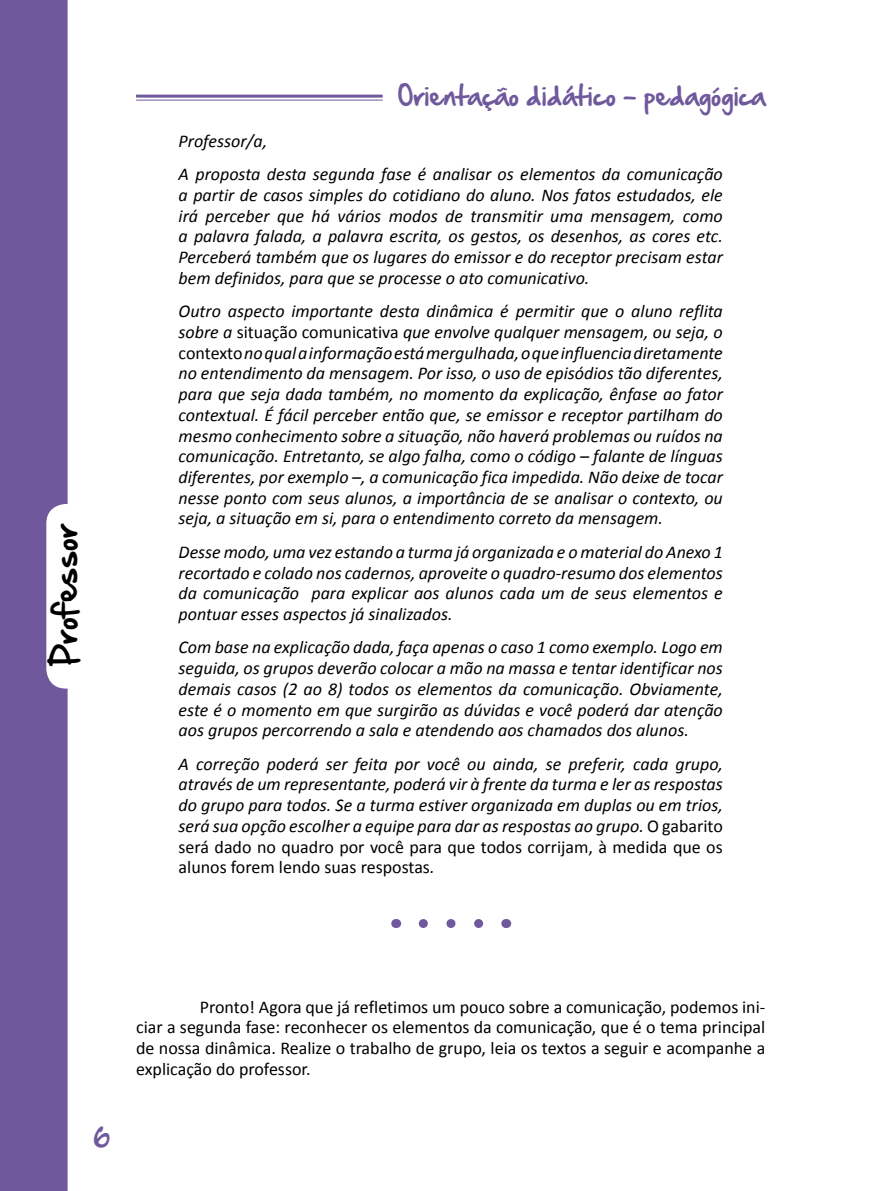
<style>
.page{position:relative;width:893px;height:1191px;background:#fff}
.page>*{position:absolute;margin:0;border:0;box-sizing:border-box;transform-origin:0 0}
.t1{font:30px "Hand Of Sean";color:#000}
.t2{font:24px "Hand Of Sean";color:#6f599c}
.t3{font:italic 18px/20.7px "Calibri";color:#000;text-align:justify}
.t4{font:18px/20.7px "Calibri";color:#000;text-align:justify}
.s1{font-style:normal}
</style>
<div class="page">
<div style="left:0;top:0;width:68px;height:1191px;background:#6f599c"></div>
<hr style="left:136px;top:95px;width:247px;height:3px;background:#6f599c">
<hr style="left:136px;top:100px;width:247px;height:1px;background:#6f599c">
<svg style="left:423px;top:919px;width:61px;height:9px"></svg>
<h1 class="t1" style="left:38px;top:667px;width:145px;rotate:-90deg">Professor</h1>
<h2 class="t2" style="left:398px;top:74px;width:369px">Orientação didático - pedagógica</h2>
<p class="t3" style="left:179px;top:123px;width:546px;line-height:33.5px">Professor/a,<br>A proposta desta segunda fase é analisar os elementos da comunicação</p>
<p class="t3" style="left:179px;top:184px;width:546px">a partir de casos simples do cotidiano do aluno. Nos fatos estudados, ele irá perceber que há vários modos de transmitir uma mensagem, como a palavra falada, a palavra escrita, os gestos, os desenhos, as cores etc.<br>Perceberá também que os lugares do emissor e do receptor precisam estar bem definidos, para que se processe o ato comunicativo.</p>
<p class="t3" style="left:179px;top:300px;width:546px">Outro aspecto importante desta dinâmica é permitir que o aluno reflita sobre a <span class="s1">situação comunicativa</span> que envolve qualquer mensagem, ou seja, o <span class="s1">contexto</span> no qual a informação está mergulhada, o que influencia diretamente no entendimento da mensagem. Por isso, o uso de episódios tão diferentes, para que seja dada também, no momento da explicação, ênfase ao fator contextual. É fácil perceber então que, se emissor e receptor partilham do mesmo conhecimento sobre a situação, não haverá problemas ou ruídos na comunicação. Entretanto, se algo falha, como o código – falante de línguas diferentes, por exemplo –, a comunicação fica impedida. Não deixe de tocar nesse ponto com seus alunos, a importância de se analisar o contexto, ou seja, a situação em si, para o entendimento correto da mensagem.</p>
<p class="t3" style="left:179px;top:541px;width:546px">Desse modo, uma vez estando a turma já organizada e o material do Anexo 1 recortado e colado nos cadernos, aproveite o quadro-resumo dos elementos da comunicação para explicar aos alunos cada um de seus elementos e pontuar esses aspectos já sinalizados.</p>
<p class="t3" style="left:179px;top:636px;width:546px">Com base na explicação dada, faça apenas o caso 1 como exemplo. Logo em seguida, os grupos deverão colocar a mão na massa e tentar identificar nos demais casos (2 ao 8) todos os elementos da comunicação. Obviamente, este é o momento em que surgirão as dúvidas e você poderá dar atenção aos grupos percorrendo a sala e atendendo aos chamados dos alunos.</p>
<p class="t3" style="left:179px;top:752px;width:546px">A correção poderá ser feita por você ou ainda, se preferir, cada grupo, através de um representante, poderá vir à frente da turma e ler as respostas do grupo para todos. Se a turma estiver organizada em duplas ou em trios, será sua opção escolher a equipe para dar as respostas ao grupo. <span class="s1">O gabarito será dado no quadro por você para que todos corrijam, à medida que os alunos forem lendo suas respostas</span>.</p>
<h2 class="t2" style="left:93px;top:1115px;width:18px">6</h2>
<p class="t4" style="left:136px;top:996px;width:631px;text-indent:64px">Pronto! Agora que já refletimos um pouco sobre a comunicação, podemos ini&shy;ciar a segunda fase: reconhecer os elementos da comunicação, que é o tema principal de nossa dinâmica. Realize o trabalho de grupo, leia os textos a seguir e acompanhe a explicação do professor.</p>
</div>
